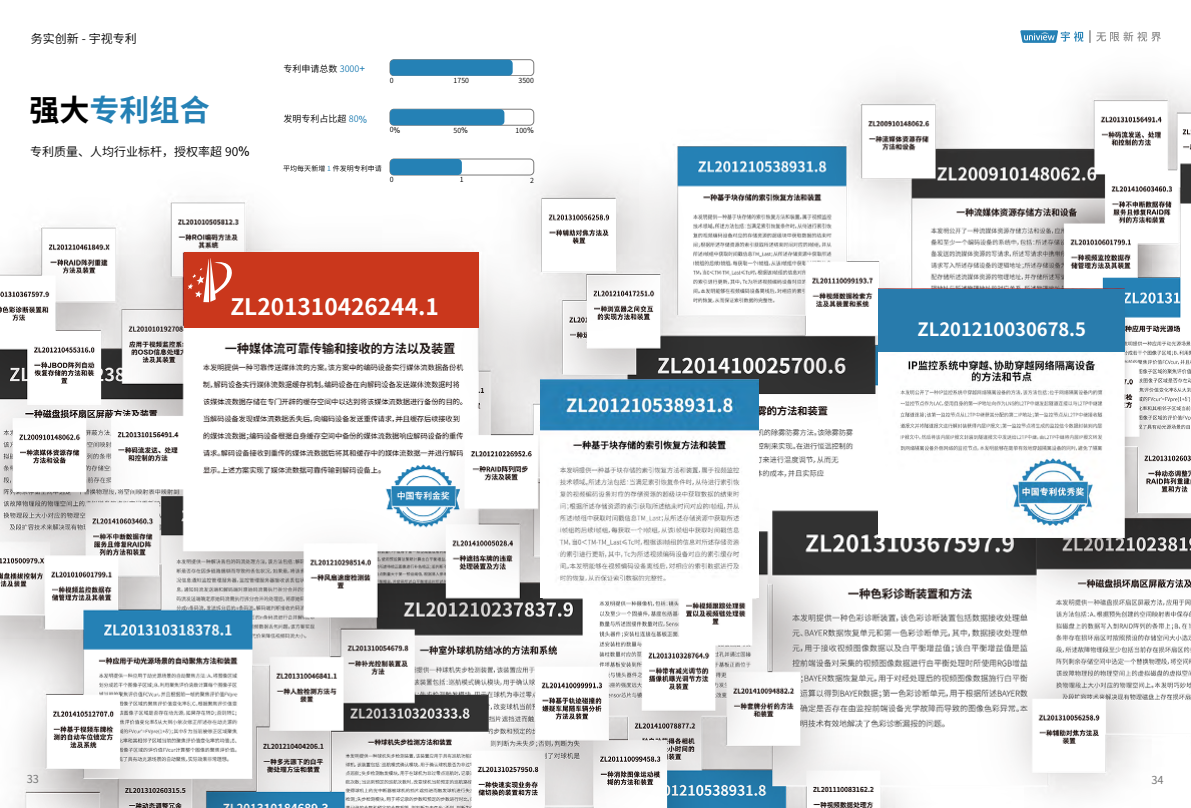
<style>
.page{position:relative;width:1191px;height:808px;background:#fff}
.page>*{position:absolute;margin:0;border:0;box-sizing:border-box;transform-origin:0 0}
.t1{font:700 30px "Source Han Sans CN";color:#2581b5}
.t2{font:700 22.7px "Source Han Sans CN";color:#fff}
.t3{font:700 18.4px "Source Han Sans CN";color:#fff}
.t4{font:12px "Source Han Sans CN";color:#000}
.t5{font:11px "Source Han Sans CN";color:#777}
.t6{font:9px "Source Han Sans CN";color:#000}
.t7{font:7px "Source Han Sans CN";color:#000}
.s1{color:#000}
.s2{font-family:"Arial";font-size:13.2px}
.s3{color:#2581b5}
.s4{font-family:"Arial";font-size:9.9px;color:#2581b5}
.s5{font-family:"Arial";font-size:7.7px}
</style>
<div class="page">
<img style="left:0;top:30px;width:1191px;height:778px">
<div style="left:390px;top:60px;width:144px;height:16px;border:1px solid #000;border-radius:4px"></div>
<div style="left:390px;top:60px;width:122px;height:16px;background:#2581b5;border-radius:4px"></div>
<div style="left:390px;top:109px;width:144px;height:16px;border:1px solid #000;border-radius:4px"></div>
<div style="left:390px;top:109px;width:114px;height:16px;background:#2581b5;border-radius:4px"></div>
<div style="left:390px;top:159px;width:144px;height:16px;border:1px solid #000;border-radius:4px"></div>
<div style="left:390px;top:159px;width:72px;height:16px;background:#2581b5;border-radius:4px"></div>
<div style="left:184px;top:252px;width:294px;height:75px;background:#ca371c"></div>
<svg style="left:188px;top:258px;width:44px;height:44px"></svg>
<svg style="left:1020px;top:30px;width:63px;height:13px"></svg>
<svg style="left:1096px;top:32px;width:65px;height:10px"></svg>
<svg style="left:1089px;top:30px;width:1px;height:13px"></svg>
<img style="left:541px;top:380px;width:217px;height:218px">
<img style="left:878px;top:352px;width:247px;height:186px">
<div style="left:878px;top:289px;width:247px;height:63px;background:#287bac"></div>
<h3 class="t4" style="left:31px;top:32px;width:108px">务实创新 - 宇视专利</h3>
<h1 class="t1" style="left:30px;top:94px;width:182px"><span class="s1">强大</span>专利组合</h1>
<h3 class="t4" style="left:30px;top:145px;width:221px">专利质量、人均行业标杆，授权率超 90<span class="s2">%</span></h3>
<p class="t6" style="left:283px;top:64px;width:83px">专利申请总数 <span class="s3">3000</span><span class="s4">+</span></p>
<p class="t6" style="left:283px;top:114px;width:85px">发明专利占比超 <span class="s3">80</span><span class="s4">%</span></p>
<p class="t7" style="left:390px;top:76px;width:5px">0</p>
<p class="t7" style="left:453px;top:77px;width:17px">1750</p>
<p class="t7" style="left:518px;top:77px;width:17px">3500</p>
<p class="t7" style="left:390px;top:126px;width:12px">0<span class="s5">%</span></p>
<p class="t7" style="left:453px;top:126px;width:16px">50<span class="s5">%</span></p>
<p class="t7" style="left:515px;top:126px;width:20px">100<span class="s5">%</span></p>
<p class="t7" style="left:283px;top:165px;width:100px">平均每天新增 <span class="s3">1</span> 件发明专利申请</p>
<p class="t7" style="left:390px;top:176px;width:5px">0</p>
<p class="t7" style="left:460px;top:176px;width:5px">1</p>
<p class="t7" style="left:530px;top:176px;width:5px">2</p>
<h2 class="t2" style="left:230px;top:294px;width:210px">ZL201310426244.1</h2>
<h3 class="t3" style="left:917px;top:318px;width:170px">ZL201210030678.5</h3>
<h3 class="t5" style="left:27px;top:773px;width:14px">33</h3>
<h3 class="t5" style="left:1151px;top:774px;width:14px">34</h3>
</div>
